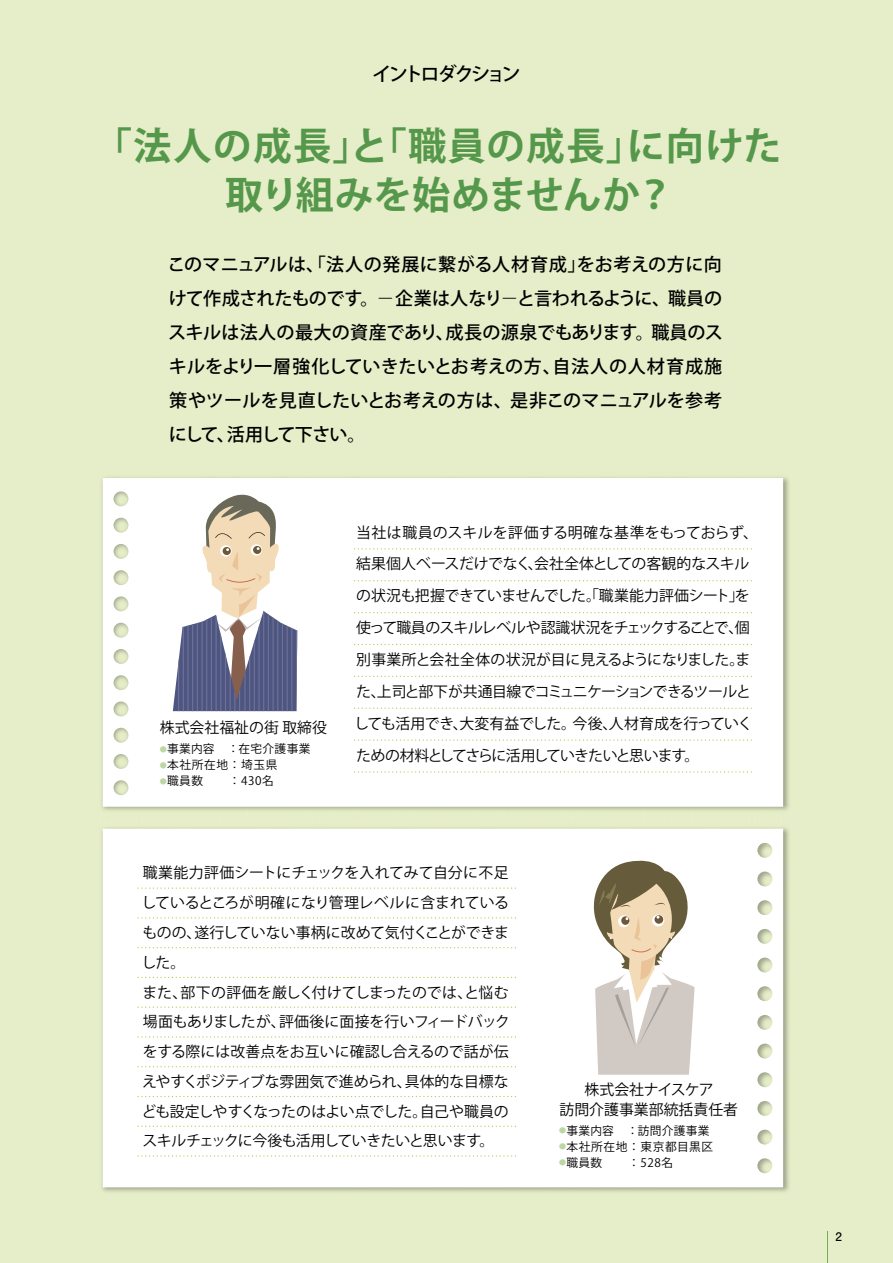
<style>
.page{position:relative;width:893px;height:1263px;background:#e6eec9}
.page>*{position:absolute;margin:0;border:0;box-sizing:border-box;transform-origin:0 0}
.t1{font:38.25px/48.9px "Koz Go Pro Bold 90 pv RKSJ H";letter-spacing:.02em;color:#56984b}
.t2{font:19.2px "Koz Go Pro Medium 90 pv RKSJ H";letter-spacing:-.145em;color:#000}
.t3{font:18px/34px "Koz Go Pro Medium 90 pv RKSJ H";color:#000;text-align:justify}
.t4{font:14.85px/29.7px "Koz Go Pro Regular 90 pv RKSJ H";letter-spacing:-.015em;color:#000}
.t5{font:11.7px "Koz Go Pro Regular 90 pv RKSJ H";letter-spacing:.03em;color:#000}
.t6{font:11.7px "Koz Go Pro Regular 90 pv RKSJ H";letter-spacing:.05em;color:#000}
.t7{font:11.7px "Futo Go B101 Pro Bold 90 pv RKSJ H";color:#000}
.s1{font-family:"Koz Go Pro Light 90 pv RKSJ H"}
</style>
<div class="page">
<div style="left:103px;top:478px;width:680px;height:709px;background:#fff"></div>
<svg style="left:354px;top:548px;width:398px;height:1px"></svg>
<svg style="left:354px;top:580px;width:398px;height:1px"></svg>
<svg style="left:354px;top:612px;width:398px;height:1px"></svg>
<svg style="left:354px;top:644px;width:398px;height:1px"></svg>
<svg style="left:354px;top:676px;width:398px;height:1px"></svg>
<svg style="left:354px;top:707px;width:398px;height:2px"></svg>
<svg style="left:354px;top:739px;width:398px;height:2px"></svg>
<svg style="left:354px;top:771px;width:398px;height:1px"></svg>
<svg style="left:173px;top:492px;width:124px;height:219px;background:#b9b5bb"></svg>
<svg style="left:587px;top:856px;width:108px;height:219px;background:#d3cbbe"></svg>
<svg style="left:138px;top:887px;width:378px;height:2px"></svg>
<svg style="left:138px;top:917px;width:378px;height:1px"></svg>
<svg style="left:138px;top:947px;width:378px;height:1px"></svg>
<svg style="left:138px;top:977px;width:378px;height:1px"></svg>
<svg style="left:138px;top:1006px;width:378px;height:2px"></svg>
<svg style="left:138px;top:1036px;width:378px;height:1px"></svg>
<svg style="left:138px;top:1066px;width:378px;height:1px"></svg>
<svg style="left:138px;top:1096px;width:378px;height:1px"></svg>
<svg style="left:138px;top:1125px;width:378px;height:2px"></svg>
<svg style="left:138px;top:1155px;width:378px;height:2px"></svg>
<hr style="left:827px;top:1231px;width:1px;height:32px;background:#71af52">
<p class="t2" style="left:372px;top:66px;width:150px">イントロダクション</p>
<h1 class="t1" style="left:225px;top:126px;width:558px;text-indent:-131px">「法人の成長」と「職員の成長」に向けた取り組みを始めませんか？</h1>
<p class="t3" style="left:168px;top:250px;width:557px">このマニュアルは、「法人の発展に繋がる人材育成」をお考えの方に向けて作成されたものです。<span class="s1">－</span>企業は人なり<span class="s1">－</span>と言われるように、職員のスキルは法人の最大の資産であり、成長の源泉でもあります。職員のスキルをより一層強化していきたいとお考えの方、自法人の人材育成施策やツールを見直したいとお考えの方は、是非このマニュアルを参考にして、活用して下さい。</p>
<p class="t4" style="left:160px;top:715px;width:169px">株式会社福祉の街 取締役</p>
<p class="t5" style="left:160px;top:744px;width:152px"><sup>●</sup>事業内容 ：在宅介護事業</p>
<p class="t6" style="left:160px;top:760px;width:119px"><sup>●</sup>本社所在地 ：埼玉県</p>
<p class="t5" style="left:160px;top:776px;width:45px"><sup>●</sup>職員数</p>
<p class="t5" style="left:229px;top:776px;width:47px">：430名</p>
<p class="t4" style="left:354px;top:518px;width:405px;line-height:32px">当社は職員のスキルを評価する明確な基準をもっておらず、結果個人ベースだけでなく、会社全体としての客観的なスキルの状況も把握できていませんでした。「職業能力評価シート」を使って職員のスキルレベルや認識状況をチェックすることで、個別事業所と会社全体の状況が目に見えるようになりました。また、上司と部下が共通目線でコミュニケーションできるツールとしても活用でき、大変有益でした。今後、人材育成を行っていくための材料としてさらに活用していきたいと思います。</p>
<p class="t4" style="left:141px;top:860px;width:370px">職業能力評価シートにチェックを入れてみて自分に不足しているところが明確になり管理レベルに含まれているものの、遂行していない事柄に改めて気付くことができました。<br>また、部下の評価を厳しく付けてしまったのでは、と悩む場面もありましたが、評価後に面接を行いフィードバックをする際には改善点をお互いに確認し合えるので話が伝えやすくポジティブな雰囲気で進められ、具体的な目標なども設定しやすくなったのはよい点でした。自己や職員のスキルチェックに今後も活用していきたいと思います。</p>
<p class="t4" style="left:559px;top:1081px;width:180px;line-height:20.2px;text-align:center">株式会社ナイスケア<br>訪問介護事業部統括責任者</p>
<p class="t5" style="left:559px;top:1126px;width:152px"><sup>●</sup>事業内容 ：訪問介護事業</p>
<p class="t6" style="left:559px;top:1142px;width:155px"><sup>●</sup>本社所在地 ：東京都目黒区</p>
<p class="t5" style="left:559px;top:1158px;width:45px"><sup>●</sup>職員数</p>
<p class="t5" style="left:628px;top:1158px;width:47px">：528名</p>
<p class="t7" style="left:836px;top:1232px;width:8px">2</p>
</div>
